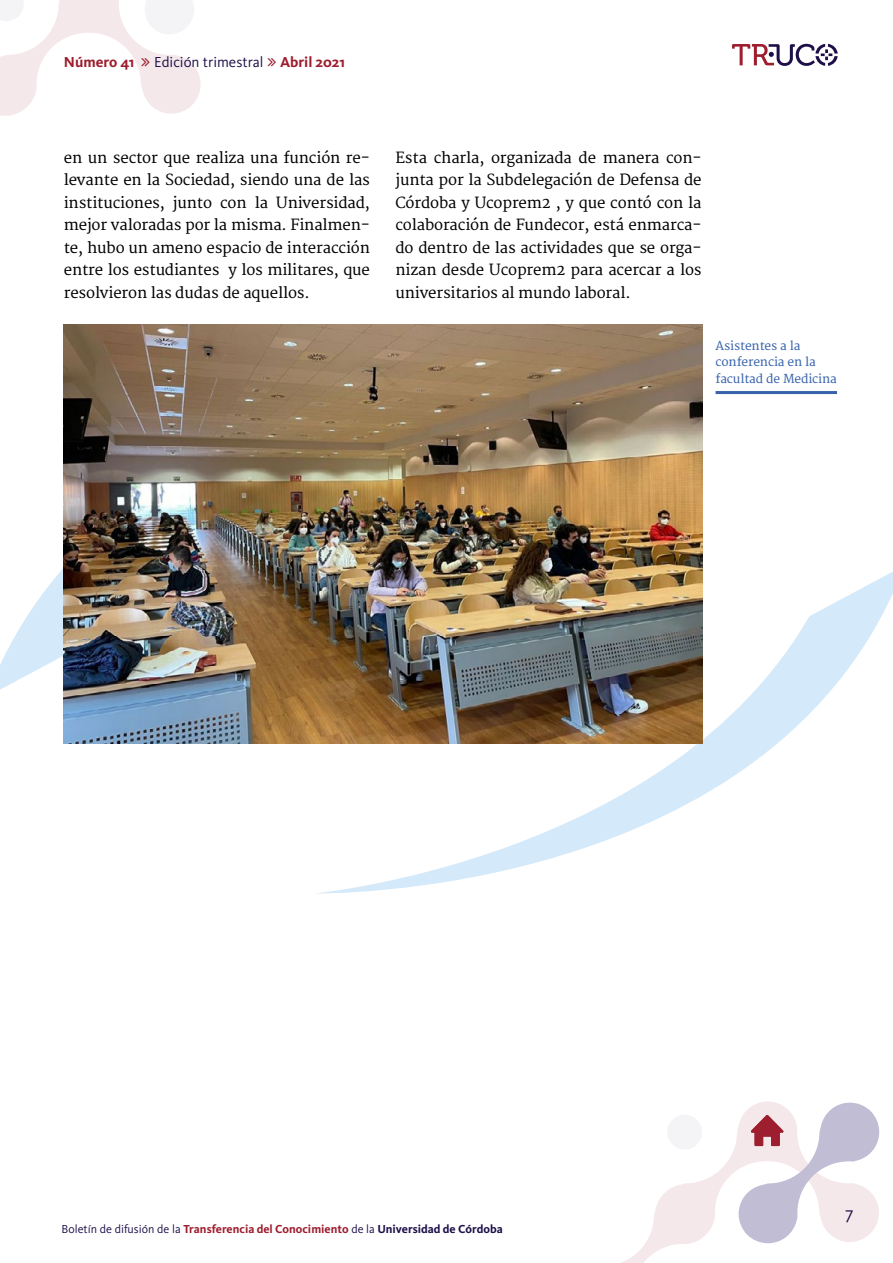
<style>
.page{position:relative;width:893px;height:1263px;background:#fff}
.page>*{position:absolute;margin:0;border:0;box-sizing:border-box;transform-origin:0 0}
.t1{font:18px "Kievit OT";color:#1e0f49}
.t2{font:15px/22.5px "Merriweather";letter-spacing:-.01em;color:#000;text-align:justify}
.t3{font:15px "Kievit OT";color:#1e0f49}
.t4{font:700 15px "Kievit OT";color:#9d1e2e}
.t5{font:700 12px "Kievit OT";color:#9d1e2e}
.t6{font:12px/16.5px "Merriweather";letter-spacing:-.01em;color:#3863ab}
.s1{font-weight:700;color:#9d1e2e}
.s2{font-weight:400;color:#1e0f49}
.s3{color:#1e0f49}
</style>
<div class="page">
<svg style="left:0;top:361px;width:64px;height:336px"></svg>
<svg style="left:314px;top:565px;width:579px;height:329px"></svg>
<svg style="left:621px;top:1101px;width:150px;height:162px"></svg>
<svg style="left:732px;top:44px;width:106px;height:22px"></svg>
<img style="left:64px;top:325px;width:638px;height:418px">
<hr style="left:716px;top:391px;width:121px;height:3px;background:#3863ab">
<svg style="left:739px;top:1102px;width:140px;height:141px"></svg>
<svg style="left:0;top:0;width:201px;height:116px"></svg>
<p class="t4" style="left:64px;top:53px;width:72px">Número 41</p>
<p class="t3" style="left:154px;top:53px;width:192px">Edición trimestral <span class="s1">Abril 2021</span></p>
<p class="t2" style="left:64px;top:147px;width:308px">en un sector que realiza una función re&shy;levante en la Sociedad, siendo una de las instituciones, junto con la Universidad, mejor valoradas por la misma. Finalmen&shy;te, hubo un ameno espacio de interacción entre los estudiantes y los militares, que resolvieron las dudas de aquellos.</p>
<p class="t2" style="left:395px;top:147px;width:308px">Esta charla, organizada de manera con&shy;junta por la Subdelegación de Defensa de Córdoba y Ucoprem2 , y que contó con la colaboración de Fundecor, está enmarca&shy;do dentro de las actividades que se orga&shy;nizan desde Ucoprem2 para acercar a los universitarios al mundo laboral.</p>
<p class="t6" style="left:716px;top:337px;width:123px">Asistentes a la conferencia en la facultad de Medicina</p>
<p class="t5" style="left:62px;top:1222px;width:443px"><span class="s2">Boletín de difusión de la</span> Transferencia del Conocimiento <span class="s2">de la</span> <span class="s3">Universidad de Córdoba</span></p>
<p class="t1" style="left:845px;top:1202px;width:10px">7</p>
</div>
